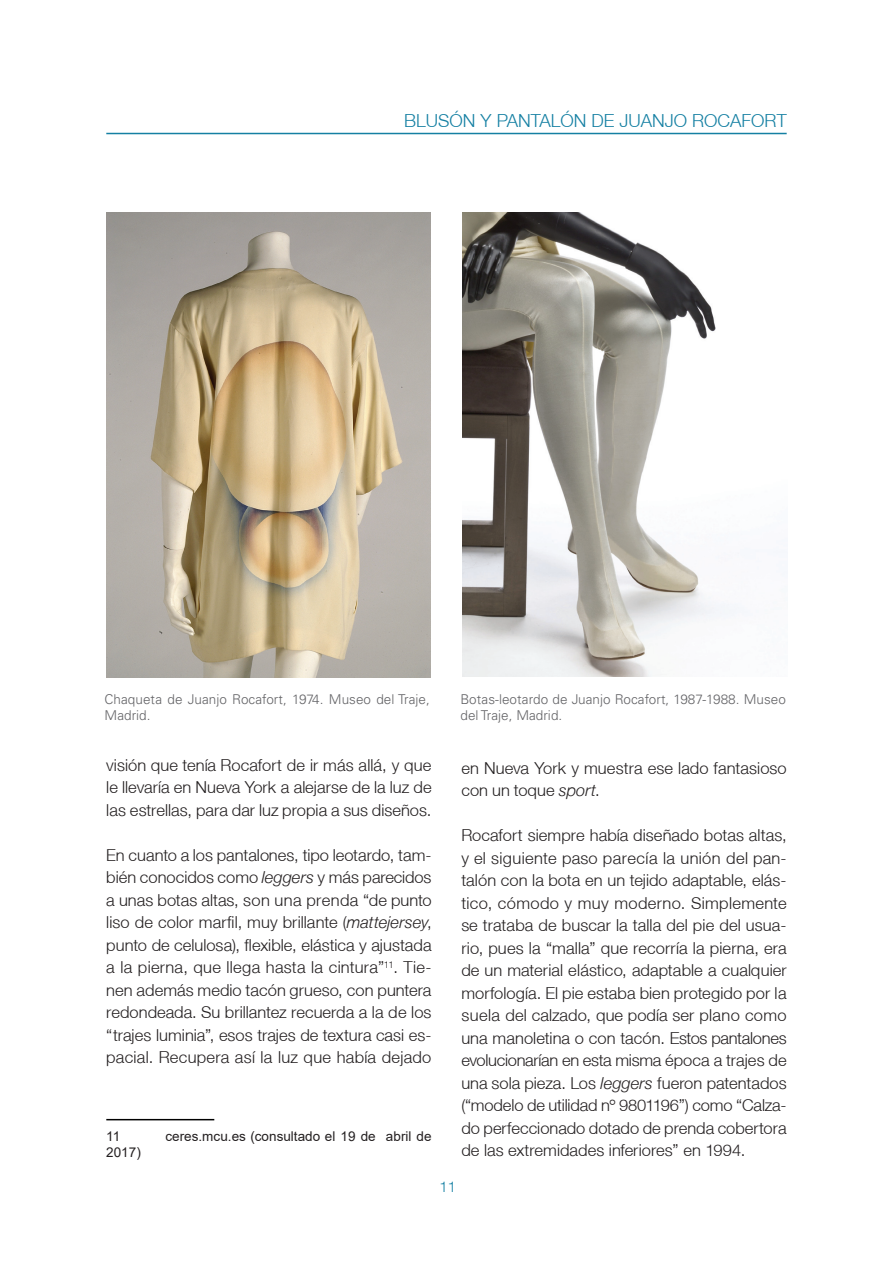
<style>
.page{position:relative;width:893px;height:1263px;background:#fff}
.page>*{position:absolute;margin:0;border:0;box-sizing:border-box;transform-origin:0 0}
.t1{font:300 18px "Helvetica Neue LT";color:#1580a3}
.t2{font:300 16.5px/22.5px "Helvetica Neue LT";letter-spacing:.005em;color:#231f20;text-align:justify}
.t3{font:300 15px "Helvetica Neue LT";color:#1580a3}
.t4{font:300 13.5px/16.5px "Univers LT Std";letter-spacing:.005em;color:#636366}
.t5{font:13.5px "Arial";color:#231f20}
.s1{font-style:italic}
</style>
<div class="page">
<hr style="left:106px;top:133px;width:681px;height:1px;background:#1580a3">
<hr style="left:106px;top:1119px;width:108px;height:1px;background:#000">
<img style="left:106px;top:213px;width:324px;height:464px">
<img style="left:462px;top:212px;width:277px;height:465px">
<p class="t1" style="left:404px;top:109px;width:384px">BLUSÓN Y PANTALÓN DE JUANJO ROCAFORT</p>
<p class="t4" style="left:105px;top:691px;width:327px">Chaqueta de Juanjo Rocafort, 1974. Museo del Traje,<br>Madrid.</p>
<p class="t4" style="left:460px;top:691px;width:327px">Botas-leotardo de Juanjo Rocafort, 1987-1988. Museo del Traje, Madrid.</p>
<p class="t2" style="left:106px;top:753px;width:327px">visión que tenía Rocafort de ir más allá, y que le llevaría en Nueva York a alejarse de la luz de las estrellas, para dar luz propia a sus diseños.</p>
<p class="t2" style="left:106px;top:843px;width:327px">En cuanto a los pantalones, tipo leotardo, tam&shy;bién conocidos como <span class="s1">leggers</span> y más parecidos a unas botas altas, son una prenda “de punto liso de color marfil, muy brillante (<span class="s1">mattejersey</span>, punto de celulosa), flexible, elástica y ajustada a la pierna, que llega hasta la cintura”<sup>11</sup>. Tie&shy;nen además medio tacón grueso, con puntera redondeada. Su brillantez recuerda a la de los “trajes luminia”, esos trajes de textura casi es&shy;pacial. Recupera así la luz que había dejado</p>
<p class="t5" style="left:106px;top:1127px;width:16px">11</p>
<p class="t5" style="left:165px;top:1127px;width:268px">ceres.mcu.es (consultado el 19 de abril de</p>
<p class="t5" style="left:106px;top:1143px;width:36px">2017)</p>
<p class="t2" style="left:461px;top:756px;width:327px">en Nueva York y muestra ese lado fantasioso con un toque <span class="s1">sport</span>.</p>
<p class="t2" style="left:461px;top:824px;width:327px">Rocafort siempre había diseñado botas altas, y el siguiente paso parecía la unión del pan&shy;talón con la bota en un tejido adaptable, elás&shy;tico, cómodo y muy moderno. Simplemente se trataba de buscar la talla del pie del usua&shy;rio, pues la “malla” que recorría la pierna, era de un material elástico, adaptable a cualquier morfología. El pie estaba bien protegido por la suela del calzado, que podía ser plano como una manoletina o con tacón. Estos pantalones evolucionarían en esta misma época a trajes de una sola pieza. Los <span class="s1">leggers</span> fueron patentados (“modelo de utilidad nº 9801196”) como “Calza&shy;do perfeccionado dotado de prenda cobertora de las extremidades inferiores” en 1994.</p>
<p class="t3" style="left:440px;top:1177px;width:18px">11</p>
</div>
